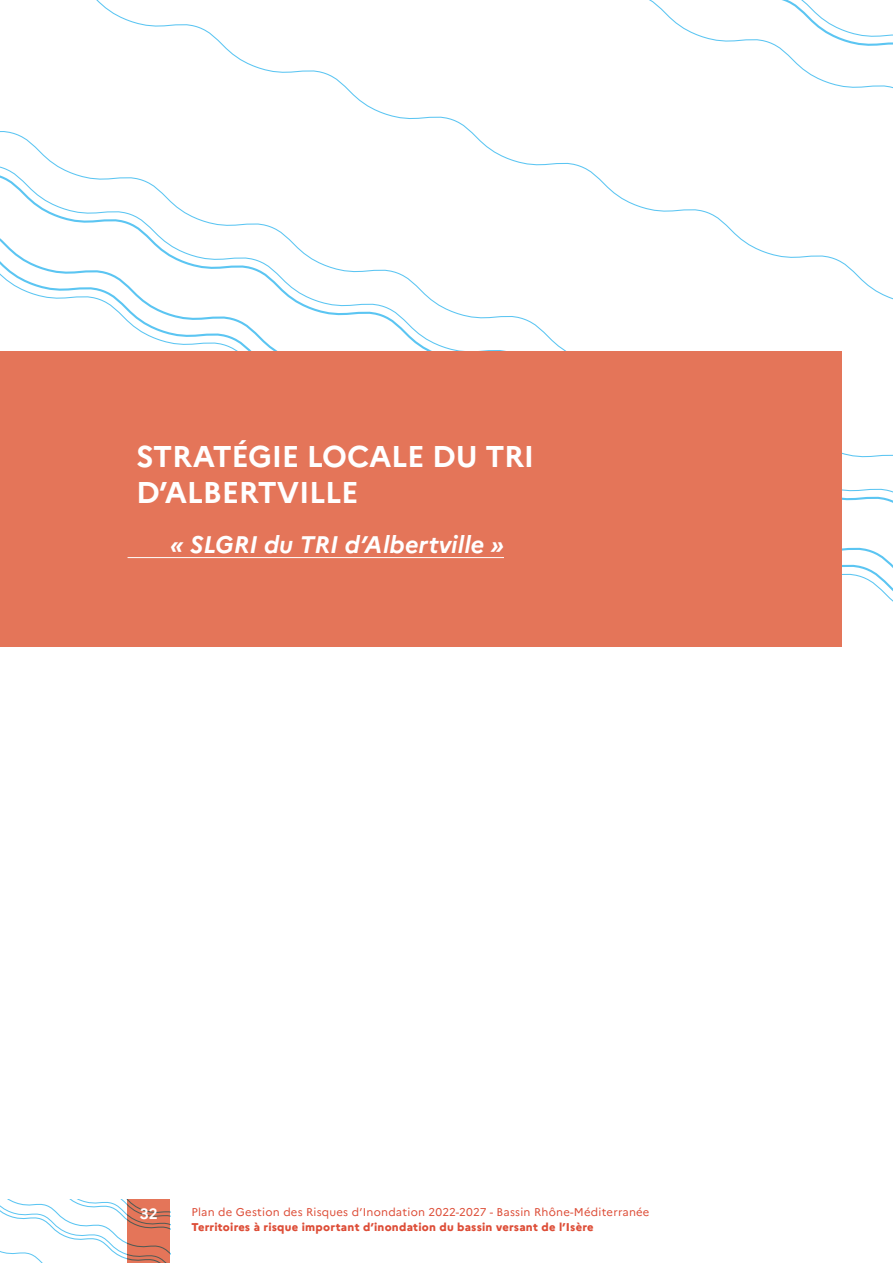
<style>
.page{position:relative;width:893px;height:1263px;background:#fff}
.page>*{position:absolute;margin:0;border:0;box-sizing:border-box;transform-origin:0 0}
.TIT-H1{font:700 30px/36px "Marianne";letter-spacing:-.01em;color:#fff}
.sstr_-_H1{font:italic 700 24px "Marianne";color:#fff}
.t1{font:700 15px "Marianne";color:#fff}
.t2{font:11.25px "Marianne";letter-spacing:.02em;color:#dd4d37}
.t3{font:800 11.25px "Marianne";letter-spacing:.02em;color:#dd4d37}
</style>
<div class="page">
<svg style="left:0;top:1199px;width:170px;height:64px"></svg>
<svg style="left:0;top:237px;width:893px;height:75px"></svg>
<svg style="left:118px;top:312px;width:448px;height:39px"></svg>
<svg style="left:842px;top:496px;width:51px;height:106px"></svg>
<div style="left:0;top:351px;width:842px;height:295px;background:#e47559"></div>
<hr style="left:128px;top:557px;width:376px;height:1px;background:#fff">
<p class="TIT-H1" style="left:136px;top:438px;width:400px">STRATÉGIE LOCALE DU TRI<br>D’ALBERTVILLE</p>
<p class="sstr_-_H1" style="left:170px;top:530px;width:335px">« SLGRI du TRI d’Albertville »</p>
<h3 class="t1" style="left:140px;top:1204px;width:19px">32</h3>
<p class="t2" style="left:191px;top:1205px;width:460px">Plan de Gestion des Risques d’Inondation 2022-2027 - Bassin Rhône-Méditerranée</p>
<p class="t3" style="left:191px;top:1220px;width:404px">Territoires à risque important d’inondation du bassin versant de l’Isère</p>
</div>
